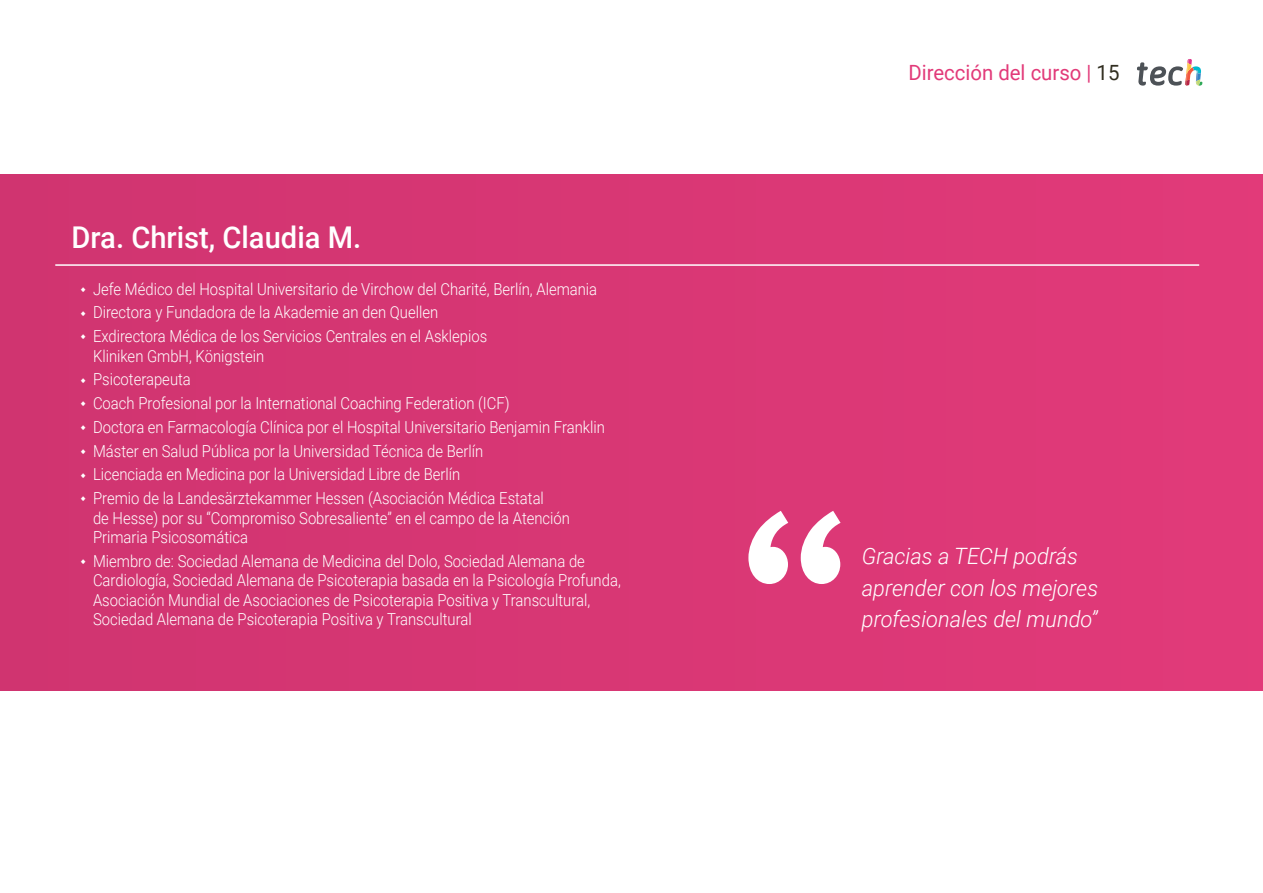
<style>
.page{position:relative;width:1263px;height:893px;background:#fff}
.page>*{position:absolute;margin:0;border:0;box-sizing:border-box;transform-origin:0 0}
.t1{font:500 30px "Roboto";color:#fff}
.t2{font:italic 300 22.5px/31.5px "Roboto";color:#fff}
.t3{font:21px "Roboto";color:#e23a79}
.t4{font:300 16.5px/23.7px "Roboto";color:#fff;scale:.9 1}
.s1{color:#312e20}
</style>
<div class="page">
<div style="left:0;top:174px;width:1263px;height:516px;background:#d83774"></div>
<svg style="left:748px;top:511px;width:92px;height:73px"></svg>
<hr style="left:55px;top:264px;width:1144px;height:2px;background:#fff">
<svg style="left:1137px;top:59px;width:65px;height:27px"></svg>
<h1 class="t1" style="left:71px;top:216px;width:291px">Dra. Christ, Claudia M.</h1>
<p class="t4" style="left:93px;top:276px;width:562px">Jefe Médico del Hospital Universitario de Virchow del Charité, Berlín, Alemania<br>Directora y Fundadora de la Akademie an den Quellen<br>Exdirectora Médica de los Servicios Centrales en el Asklepios</p>
<p class="t4" style="left:93px;top:343px;width:570px">Kliniken GmbH, Königstein<br>Psicoterapeuta<br>Coach Profesional por la International Coaching Federation (ICF)<br>Doctora en Farmacología Clínica por el Hospital Universitario Benjamin Franklin Máster en Salud Pública por la Universidad Técnica de Berlín<br>Licenciada en Medicina por la Universidad Libre de Berlín<br>Premio de la Landesärztekammer Hessen (Asociación Médica Estatal</p>
<p class="t4" style="left:93px;top:507px;width:532px;line-height:19.5px">de Hesse) por su “Compromiso Sobresaliente” en el campo de la Atención<br>Primaria Psicosomática</p>
<p class="t4" style="left:93px;top:551px;width:588px;line-height:19.5px">Miembro de: Sociedad Alemana de Medicina del Dolo, Sociedad Alemana de Cardiología, Sociedad Alemana de Psicoterapia basada en la Psicología Profunda, Asociación Mundial de Asociaciones de Psicoterapia Positiva y Transcultural, Sociedad Alemana de Psicoterapia Positiva y Transcultural</p>
<p class="t3" style="left:908px;top:57px;width:213px">Dirección del curso | <span class="s1">15</span></p>
<h2 class="t2" style="left:862px;top:540px;width:238px">Gracias a TECH podrás aprender con los mejores profesionales del mundo”</h2>
</div>
